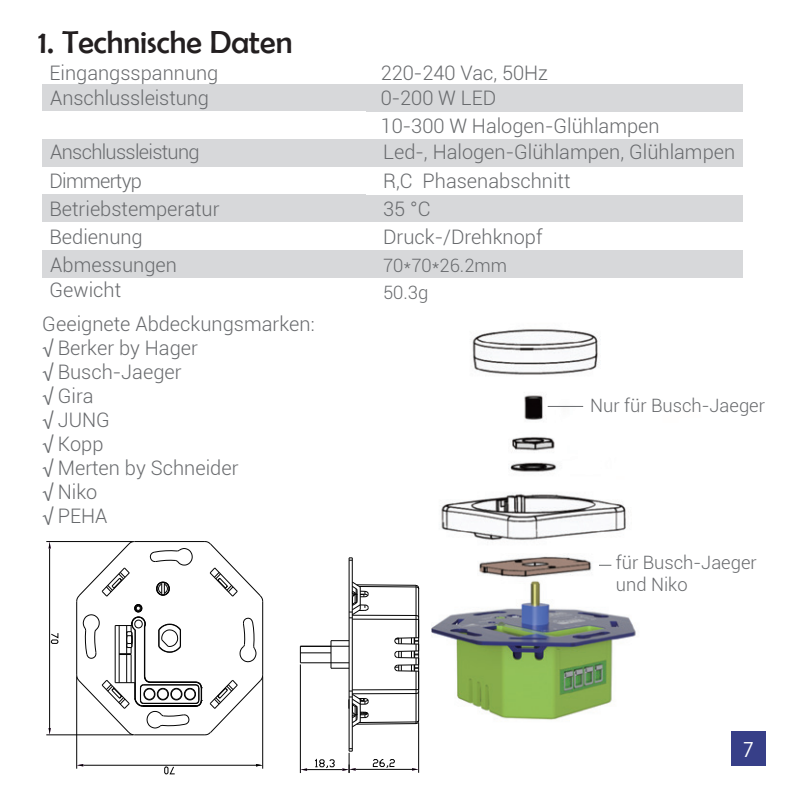
<style>
.page{position:relative;width:794px;height:794px;background:#fff}
.page>*{position:absolute;margin:0;border:0;box-sizing:border-box;transform-origin:0 0}
.t1{font:32px "Berlin Sans FB";color:#231f20}
.t2{font:300 20px/24px "Roboto";color:#686a6d}
.t3{font:20px "Koz Go Pr 6 N";color:#fff}
.t4{font:300 18.4px/26.8px "Roboto";color:#686a6d}
.s1{font-family:"Myriad Pro";font-weight:400}
</style>
<div class="page">
<div style="left:363px;top:84px;width:379px;height:28px;background:#d7d8da"></div>
<div style="left:363px;top:139px;width:379px;height:28px;background:#d7d8da"></div>
<div style="left:363px;top:195px;width:379px;height:27px;background:#d7d8da"></div>
<div style="left:363px;top:250px;width:379px;height:27px;background:#d7d8da"></div>
<div style="left:42px;top:84px;width:323px;height:27px;background:#d7d8da"></div>
<div style="left:42px;top:139px;width:323px;height:28px;background:#d7d8da"></div>
<div style="left:42px;top:194px;width:323px;height:28px;background:#d7d8da"></div>
<div style="left:42px;top:250px;width:323px;height:28px;background:#d7d8da"></div>
<svg style="left:76px;top:541px;width:187px;height:194px"></svg>
<hr style="left:262px;top:676px;width:1px;height:92px;background:#030303">
<hr style="left:76px;top:676px;width:1px;height:92px;background:#030303">
<hr style="left:83px;top:764px;width:173px;height:2px;background:#030303">
<svg style="left:256px;top:764px;width:7px;height:2px"></svg>
<svg style="left:77px;top:764px;width:6px;height:2px"></svg>
<svg style="left:164px;top:765px;width:11px;height:9px"></svg>
<hr style="left:46px;top:734px;width:87px;height:1px;background:#030303">
<hr style="left:46px;top:541px;width:87px;height:1px;background:#030303">
<hr style="left:49px;top:548px;width:1px;height:180px;background:#030303">
<svg style="left:49px;top:728px;width:2px;height:7px"></svg>
<svg style="left:49px;top:541px;width:2px;height:7px"></svg>
<svg style="left:50px;top:632px;width:9px;height:12px"></svg>
<hr style="left:357px;top:723px;width:59px;height:2px;background:#030303">
<hr style="left:359px;top:721px;width:57px;height:2px;background:#030303">
<svg style="left:300px;top:647px;width:1px;height:15px"></svg>
<hr style="left:352px;top:693px;width:64px;height:1px;background:#030303">
<hr style="left:330px;top:640px;width:2px;height:28px;background:#030303">
<hr style="left:352px;top:689px;width:64px;height:1px;background:#030303">
<hr style="left:348px;top:558px;width:2px;height:193px;background:#030303">
<hr style="left:351px;top:558px;width:2px;height:193px;background:#030303">
<svg style="left:331px;top:667px;width:18px;height:2px"></svg>
<hr style="left:300px;top:662px;width:49px;height:1px;background:#030303">
<hr style="left:300px;top:652px;width:31px;height:1px;background:#030303">
<hr style="left:300px;top:645px;width:49px;height:2px;background:#030303">
<svg style="left:331px;top:640px;width:18px;height:1px"></svg>
<hr style="left:352px;top:618px;width:64px;height:2px;background:#030303">
<hr style="left:352px;top:614px;width:64px;height:2px;background:#030303">
<hr style="left:415px;top:587px;width:2px;height:28px;background:#030303">
<hr style="left:415px;top:693px;width:2px;height:29px;background:#030303">
<hr style="left:418px;top:588px;width:1px;height:49px;background:#030303">
<hr style="left:418px;top:671px;width:1px;height:50px;background:#030303">
<hr style="left:359px;top:586px;width:57px;height:1px;background:#030303">
<hr style="left:357px;top:584px;width:59px;height:2px;background:#030303">
<svg style="left:349px;top:557px;width:3px;height:4px"></svg>
<svg style="left:415px;top:720px;width:4px;height:4px"></svg>
<svg style="left:394px;top:614px;width:25px;height:80px"></svg>
<svg style="left:415px;top:584px;width:4px;height:6px"></svg>
<svg style="left:349px;top:581px;width:20px;height:37px"></svg>
<svg style="left:348px;top:690px;width:21px;height:38px"></svg>
<hr style="left:348px;top:753px;width:2px;height:20px;background:#030303">
<hr style="left:418px;top:722px;width:1px;height:51px;background:#030303">
<hr style="left:356px;top:768px;width:56px;height:2px;background:#030303">
<svg style="left:372px;top:759px;width:23px;height:9px"></svg>
<hr style="left:300px;top:664px;width:1px;height:109px;background:#030303">
<hr style="left:307px;top:769px;width:35px;height:1px;background:#030303">
<svg style="left:300px;top:768px;width:7px;height:3px"></svg>
<svg style="left:342px;top:764px;width:14px;height:9px"></svg>
<svg style="left:315px;top:758px;width:20px;height:11px"></svg>
<img style="left:432px;top:329px;width:204px;height:391px">
<hr style="left:548px;top:406px;width:35px;height:1px;background:#686a6d">
<svg style="left:599px;top:564px;width:12px;height:2px"></svg>
<div style="left:731px;top:731px;width:34px;height:34px;background:#373f88"></div>
<h1 class="t1" style="left:38px;top:24px;width:256px">1. Technische Daten</h1>
<p class="t2" style="left:50px;top:60px;width:170px">Eingangsspannung</p>
<p class="t2" style="left:381px;top:60px;width:169px">220-240 Vac, 50Hz</p>
<p class="t2" style="left:50px;top:85px;width:160px">Anschlussleistung</p>
<p class="t2" style="left:50px;top:137px;width:171px;line-height:28px">Anschlussleistung<br>Dimmertyp<br>Betriebstemperatur<br>Bedienung<br>Abmessungen</p>
<p class="t2" style="left:50px;top:277px;width:73px">Gewicht</p>
<p class="t2" style="left:381px;top:85px;width:117px">0-200 W LED</p>
<p class="t2" style="left:383px;top:137px;width:354px;line-height:28px">Led-, Halogen-Glühlampen, Glühlampen<br>R,C Phasenabschnitt<br>35 °C<br>Druck-/Drehknopf</p>
<p class="t4" style="left:383px;top:251px;width:126px">70*70*26.2mm<br>50.3g</p>
<p class="t2" style="left:381px;top:113px;width:280px">10-300 W Halogen-Glühlampen</p>
<p class="t2" style="left:42px;top:311px;width:274px">Geeignete Abdeckungsmarken: <span class="s1">√</span> Berker by Hager<br><span class="s1">√</span> Busch-Jaeger<br><span class="s1">√</span> Gira<br><span class="s1">√</span> JUNG<br><span class="s1">√</span> Kopp<br><span class="s1">√</span> Merten by Schneider<br><span class="s1">√</span> Niko<br><span class="s1">√</span> PEHA</p>
<p class="t4" style="left:590px;top:391px;width:176px">Nur für Busch-Jaeger</p>
<p class="t4" style="left:616px;top:550px;width:142px;line-height:22px">für Busch-Jaeger und Niko</p>
<p class="t3" style="left:743px;top:738px;width:13px">7</p>
</div>
